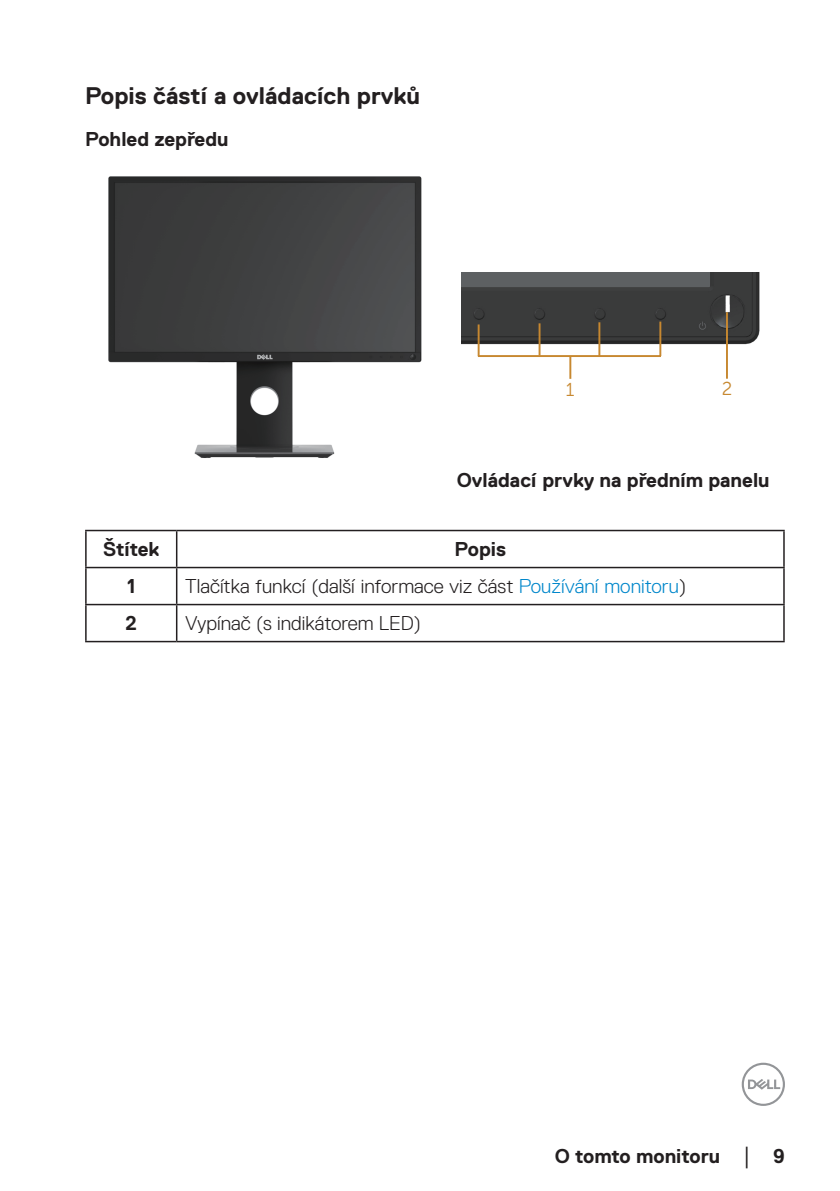
<style>
.page{position:relative;width:840px;height:1191px;background:#fff}
.page>*{position:absolute;margin:0;border:0;box-sizing:border-box;transform-origin:0 0}
.Head2{font:700 24px "Dell Replica";color:#231f20}
.text{font:300 20px "Dell Replica";color:#231f20}
.text-2{font:700 20px "Dell Replica";color:#231f20}
.Head3{font:700 20px "Dell Replica";color:#231f20}
.t1{font:18.6px "Museo Sans For Dell 300";color:#c78830}
.s1{color:#0087cb}
.s2{font-family:"Times New Roman";font-weight:400;font-size:18px}
</style>
<div class="page">
<svg style="left:741px;top:1062px;width:43px;height:44px"></svg>
<img style="left:108px;top:176px;width:314px;height:282px">
<img style="left:461px;top:272px;width:299px;height:100px">
<hr style="left:598px;top:322px;width:2px;height:35px;background:#c78830">
<hr style="left:538px;top:323px;width:2px;height:32px;background:#c78830">
<hr style="left:725px;top:312px;width:2px;height:67px;background:#c78830">
<hr style="left:477px;top:324px;width:2px;height:32px;background:#c78830">
<hr style="left:659px;top:321px;width:2px;height:35px;background:#c78830">
<hr style="left:477px;top:355px;width:183px;height:2px;background:#c78830">
<hr style="left:569px;top:356px;width:2px;height:23px;background:#c78830">
<hr style="left:85px;top:530px;width:91px;height:1px;background:#231f20">
<hr style="left:85px;top:531px;width:2px;height:36px;background:#231f20">
<hr style="left:176px;top:530px;width:608px;height:1px;background:#231f20">
<hr style="left:176px;top:531px;width:1px;height:36px;background:#231f20">
<hr style="left:782px;top:531px;width:2px;height:36px;background:#231f20">
<hr style="left:85px;top:567px;width:91px;height:1px;background:#231f20">
<hr style="left:85px;top:568px;width:2px;height:36px;background:#231f20">
<hr style="left:176px;top:567px;width:608px;height:1px;background:#231f20">
<hr style="left:176px;top:568px;width:1px;height:36px;background:#231f20">
<hr style="left:782px;top:568px;width:2px;height:36px;background:#231f20">
<hr style="left:85px;top:604px;width:91px;height:1px;background:#231f20">
<hr style="left:85px;top:605px;width:2px;height:36px;background:#231f20">
<hr style="left:176px;top:604px;width:608px;height:1px;background:#231f20">
<hr style="left:176px;top:605px;width:1px;height:36px;background:#231f20">
<hr style="left:782px;top:605px;width:2px;height:36px;background:#231f20">
<hr style="left:85px;top:641px;width:91px;height:1px;background:#231f20">
<hr style="left:176px;top:641px;width:608px;height:1px;background:#231f20">
<p class="Head2" style="left:85px;top:82px;width:336px">Popis částí a ovládacích prvků</p>
<p class="Head3" style="left:85px;top:128px;width:145px">Pohled zepředu</p>
<p class="t1" style="left:565px;top:379px;width:10px">1</p>
<p class="t1" style="left:721px;top:379px;width:12px">2</p>
<p class="text-2" style="left:456px;top:469px;width:314px">Ovládací prvky na předním panelu</p>
<p class="text-2" style="left:103px;top:538px;width:58px">Štítek</p>
<p class="text-2" style="left:454px;top:538px;width:53px">Popis</p>
<p class="text-2" style="left:127px;top:575px;width:10px">1</p>
<p class="text" style="left:185px;top:575px;width:502px">Tlačítka funkcí (další informace viz část <span class="s1">Používání monitoru</span>)</p>
<p class="text-2" style="left:125px;top:612px;width:13px">2</p>
<p class="text" style="left:185px;top:612px;width:237px">Vypínač (s indikátorem LED)</p>
<p class="text-2" style="left:554px;top:1144px;width:231px">O tomto monitoru <span class="s2">│</span> 9</p>
</div>
